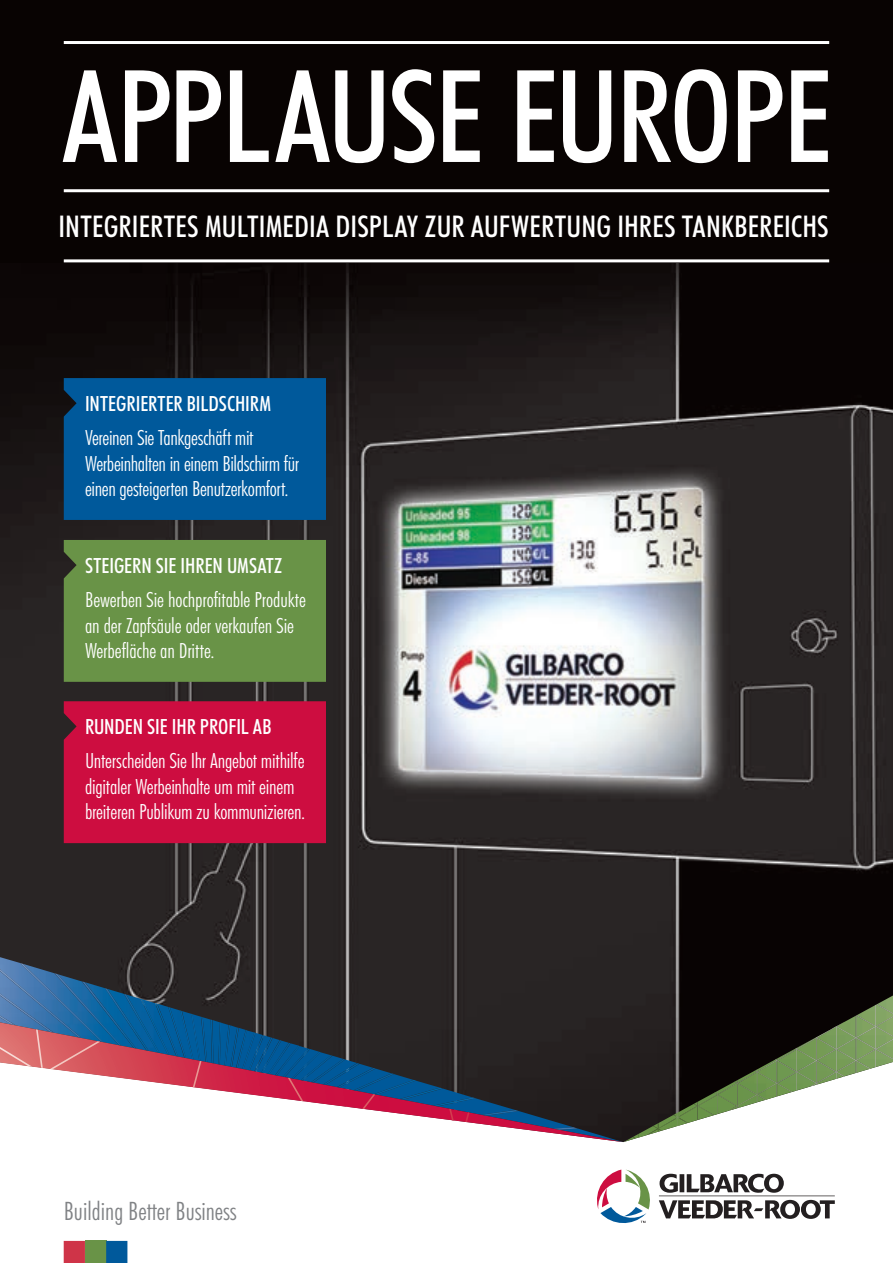
<style>
.page{position:relative;width:893px;height:1263px;background:#fff}
.page>*{position:absolute;margin:0;border:0;box-sizing:border-box;transform-origin:0 0}
.Heading{font:500 condensed 128.4px "Futura BT";letter-spacing:-.02em;color:#fff}
.Subheader{font:500 condensed 30px "Futura BT";letter-spacing:.005em;color:#fff}
.t1{font:300 condensed 25.5px "Futura BT";color:#808285}
.body_copy_for_boxes{font:300 condensed 21px/25.5px "Futura BT";letter-spacing:-.01em;color:#fff}
.colour_boxes_header{font:500 condensed 21px "Futura BT";letter-spacing:-.005em;color:#fff}
</style>
<div class="page">
<div style="left:0;top:0;width:893px;height:872px;background:#080302"></div>
<img style="left:0;top:264px;width:893px;height:731px">
<hr style="left:64px;top:41px;width:765px;height:3px;background:#fff">
<hr style="left:64px;top:189px;width:765px;height:3px;background:#fff">
<img style="left:623px;top:995px;width:270px;height:147px">
<img style="left:625px;top:1062px;width:268px;height:80px">
<img style="left:737px;top:1016px;width:156px;height:90px">
<img style="left:658px;top:1021px;width:187px;height:108px">
<img style="left:818px;top:1059px;width:75px;height:24px">
<svg style="left:646px;top:1123px;width:16px;height:13px"></svg>
<img style="left:673px;top:1115px;width:15px;height:8px">
<svg style="left:633px;top:1134px;width:6px;height:5px"></svg>
<img style="left:816px;top:1037px;width:54px;height:32px">
<svg style="left:870px;top:1059px;width:7px;height:10px"></svg>
<img style="left:836px;top:1026px;width:57px;height:33px">
<img style="left:740px;top:1081px;width:26px;height:19px">
<img style="left:755px;top:1070px;width:37px;height:22px">
<svg style="left:792px;top:1048px;width:5px;height:45px"></svg>
<img style="left:718px;top:1092px;width:10px;height:15px">
<svg style="left:728px;top:1080px;width:12px;height:31px"></svg>
<img style="left:795px;top:1048px;width:49px;height:28px">
<img style="left:775px;top:1059px;width:43px;height:25px">
<svg style="left:810px;top:1083px;width:9px;height:4px"></svg>
<img style="left:694px;top:1104px;width:19px;height:11px">
<svg style="left:713px;top:1091px;width:5px;height:25px"></svg>
<img style="left:877px;top:1004px;width:16px;height:10px">
<img style="left:856px;top:1015px;width:37px;height:21px">
<div style="left:0;top:957px;width:623px;height:65px;background:#292525"></div>
<svg style="left:466px;top:1022px;width:157px;height:120px"></svg>
<img style="left:121px;top:981px;width:15px;height:7px">
<img style="left:104px;top:973px;width:17px;height:15px">
<img style="left:20px;top:963px;width:84px;height:25px">
<img style="left:0;top:969px;width:81px;height:19px">
<img style="left:553px;top:1127px;width:25px;height:3px">
<img style="left:481px;top:1110px;width:38px;height:5px">
<svg style="left:0;top:988px;width:476px;height:134px"></svg>
<div style="left:64px;top:1241px;width:21px;height:22px;background:#cf3448"></div>
<div style="left:85px;top:1241px;width:21px;height:22px;background:#699347"></div>
<div style="left:106px;top:1241px;width:21px;height:22px;background:#00599b"></div>
<svg style="left:597px;top:1169px;width:238px;height:54px"></svg>
<hr style="left:64px;top:259px;width:765px;height:3px;background:#fff">
<div style="left:64px;top:378px;width:262px;height:142px;background:#00599b"></div>
<div style="left:64px;top:540px;width:262px;height:142px;background:#699347"></div>
<div style="left:64px;top:701px;width:262px;height:142px;background:#cd0d40"></div>
<p class="Heading" style="left:62px;top:38px;width:772px">APPLAUSE EUROPE</p>
<p class="Subheader" style="left:58px;top:208px;width:772px">INTEGRIERTES MULTIMEDIA DISPLAY ZUR AUFWERTUNG IHRES TANKBEREICHS</p>
<p class="colour_boxes_header" style="left:85px;top:391px;width:188px">INTEGRIERTER BILDSCHIRM</p>
<p class="body_copy_for_boxes" style="left:85px;top:425px;width:170px">Vereinen Sie Tankgeschäft mit</p>
<p class="body_copy_for_boxes" style="left:85px;top:450px;width:216px">Werbeinhalten in einem Bildschirm für einen gesteigerten Benutzerkomfort.</p>
<p class="colour_boxes_header" style="left:85px;top:553px;width:199px">STEIGERN SIE IHREN UMSATZ</p>
<p class="body_copy_for_boxes" style="left:85px;top:587px;width:222px">Bewerben Sie hochprofitable Produkte an der Zapfsäule oder verkaufen Sie<br>Werbefläche an Dritte.</p>
<p class="colour_boxes_header" style="left:85px;top:714px;width:188px">RUNDEN SIE IHR PROFIL AB</p>
<p class="body_copy_for_boxes" style="left:85px;top:748px;width:222px">Unterscheiden Sie Ihr Angebot mithilfe digitaler Werbeinhalte um mit einem breiteren Publikum zu kommunizieren.</p>
<p class="t1" style="left:64px;top:1195px;width:174px">Building Better Business</p>
</div>
